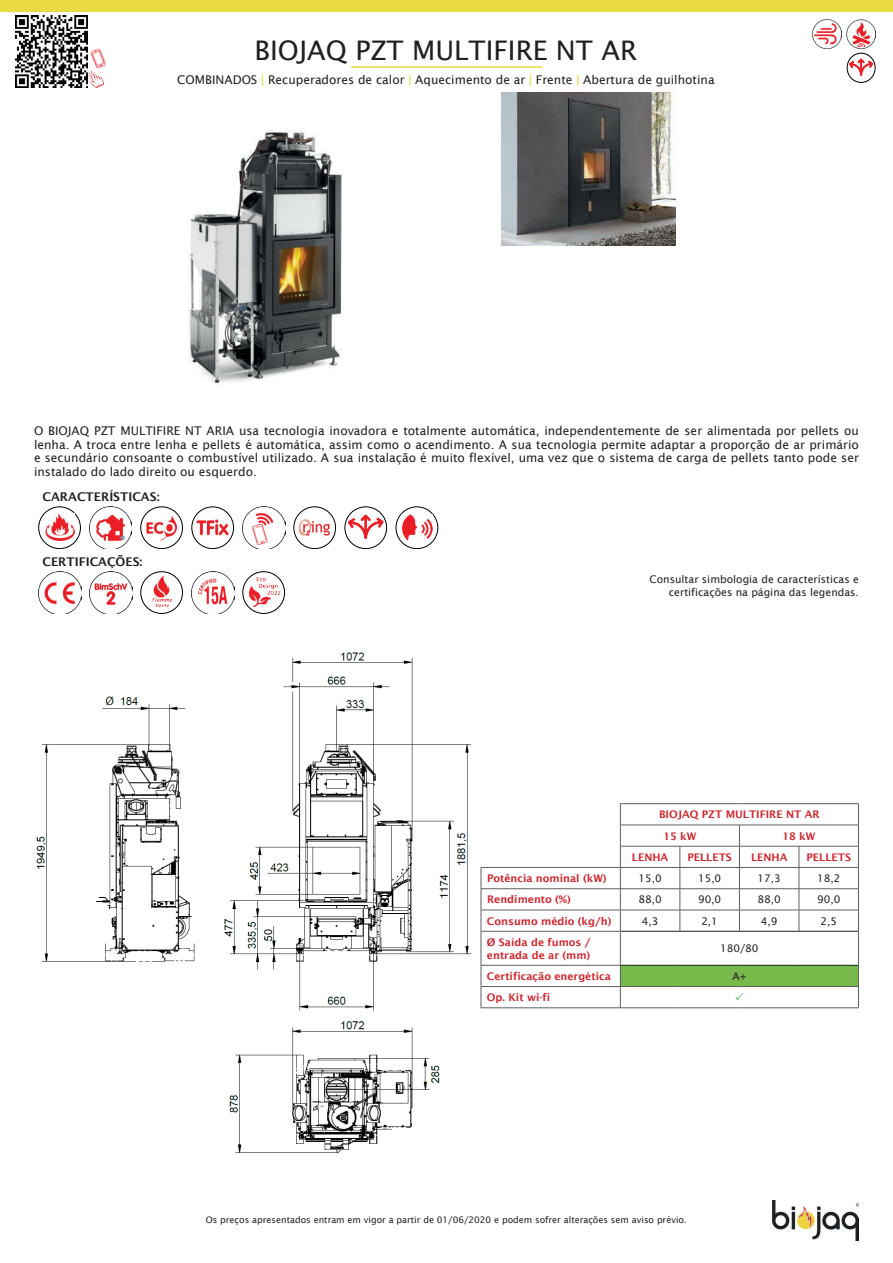
<style>
.page{position:relative;width:893px;height:1263px;background:#fff}
.page>*{position:absolute;margin:0;border:0;box-sizing:border-box;transform-origin:0 0}
.t1{font:27px "Lucida Sans";color:#231f20}
.t2{font:12px/13.5px "Lucida Sans";color:#231f20;text-align:justify}
.t3{font:600 12px "Lucida Sans";color:#231f20}
.t4{font:600 10.5px/21.3px "Lucida Sans";color:#d1232a}
.t5{font:10.5px/12.6px "Lucida Sans";color:#231f20;text-align:right}
.t6{font:9px "Lucida Sans";color:#231f20}
.s1{font-weight:600;color:#e8da40}
</style>
<div class="page">
<img style="left:846px;top:19px;width:30px;height:30px">
<img style="left:812px;top:19px;width:30px;height:30px">
<img style="left:772px;top:1200px;width:87px;height:40px">
<hr style="left:351px;top:66px;width:191px;height:2px;background:#e8d940">
<div style="left:0;top:0;width:893px;height:12px;background:#e8da40"></div>
<img style="left:188px;top:129px;width:154px;height:255px">
<img style="left:36px;top:652px;width:445px;height:501px">
<img style="left:501px;top:92px;width:174px;height:153px">
<img style="left:89px;top:571px;width:43px;height:43px">
<div style="left:140px;top:571px;width:43px;height:43px;border:1px solid #000001;border-radius:50%"></div>
<img style="left:153px;top:575px;width:17px;height:22px">
<img style="left:152px;top:597px;width:14px;height:5px">
<img style="left:153px;top:601px;width:13px;height:6px">
<svg style="left:166px;top:598px;width:6px;height:10px"></svg>
<img style="left:191px;top:571px;width:43px;height:43px">
<div style="left:242px;top:571px;width:43px;height:43px;border:1px solid #000001;border-radius:50%"></div>
<img style="left:250px;top:586px;width:20px;height:21px">
<img style="left:256px;top:577px;width:7px;height:5px">
<img style="left:256px;top:583px;width:21px;height:7px">
<img style="left:265px;top:589px;width:12px;height:8px">
<svg style="left:277px;top:582px;width:6px;height:13px"></svg>
<img style="left:89px;top:506px;width:43px;height:43px">
<svg style="left:141px;top:507px;width:41px;height:42px"></svg>
<div style="left:140px;top:506px;width:43px;height:43px;border:1px solid #000001;border-radius:50%"></div>
<img style="left:147px;top:514px;width:19px;height:1px">
<img style="left:147px;top:515px;width:29px;height:26px">
<svg style="left:345px;top:507px;width:42px;height:42px"></svg>
<div style="left:345px;top:506px;width:42px;height:43px;border:1px solid #000001;border-radius:50%"></div>
<svg style="left:346px;top:514px;width:39px;height:29px"></svg>
<img style="left:242px;top:506px;width:43px;height:43px">
<svg style="left:294px;top:507px;width:42px;height:42px"></svg>
<div style="left:293px;top:506px;width:43px;height:43px;border:1px solid #000001;border-radius:50%"></div>
<img style="left:319px;top:514px;width:10px;height:27px">
<img style="left:300px;top:514px;width:19px;height:27px">
<img style="left:298px;top:518px;width:34px;height:19px">
<svg style="left:192px;top:507px;width:42px;height:42px"></svg>
<div style="left:191px;top:506px;width:43px;height:43px;border:1px solid #000001;border-radius:50%"></div>
<img style="left:217px;top:514px;width:10px;height:27px">
<img style="left:198px;top:514px;width:19px;height:27px">
<img style="left:195px;top:519px;width:35px;height:17px">
<div style="left:38px;top:506px;width:43px;height:43px;border:1px solid #000001;border-radius:50%"></div>
<img style="left:53px;top:540px;width:14px;height:1px">
<img style="left:46px;top:514px;width:28px;height:26px">
<svg style="left:847px;top:53px;width:28px;height:29px"></svg>
<div style="left:847px;top:53px;width:28px;height:30px;border:1px solid #000001;border-radius:50%"></div>
<svg style="left:848px;top:58px;width:26px;height:21px"></svg>
<img style="left:38px;top:571px;width:43px;height:43px">
<div style="left:620px;top:965px;width:238px;height:21px;background:#77b94b"></div>
<hr style="left:620px;top:803px;width:60px;height:1px;background:#5f5f62">
<hr style="left:680px;top:803px;width:59px;height:1px;background:#5f5f62">
<hr style="left:739px;top:803px;width:60px;height:1px;background:#5f5f62">
<hr style="left:799px;top:803px;width:60px;height:1px;background:#5f5f62">
<hr style="left:620px;top:825px;width:60px;height:1px;background:#5f5f62">
<hr style="left:680px;top:825px;width:59px;height:1px;background:#5f5f62">
<hr style="left:739px;top:825px;width:60px;height:1px;background:#5f5f62">
<hr style="left:799px;top:825px;width:60px;height:1px;background:#5f5f62">
<hr style="left:620px;top:846px;width:60px;height:1px;background:#5f5f62">
<hr style="left:680px;top:846px;width:59px;height:1px;background:#5f5f62">
<hr style="left:739px;top:846px;width:60px;height:1px;background:#5f5f62">
<hr style="left:799px;top:846px;width:60px;height:1px;background:#5f5f62">
<hr style="left:481px;top:867px;width:139px;height:1px;background:#5f5f62">
<hr style="left:620px;top:867px;width:60px;height:1px;background:#5f5f62">
<hr style="left:680px;top:867px;width:59px;height:1px;background:#5f5f62">
<hr style="left:739px;top:867px;width:60px;height:1px;background:#5f5f62">
<hr style="left:799px;top:867px;width:60px;height:1px;background:#5f5f62">
<hr style="left:481px;top:888px;width:139px;height:1px;background:#5f5f62">
<hr style="left:481px;top:910px;width:139px;height:1px;background:#5f5f62">
<hr style="left:620px;top:910px;width:60px;height:1px;background:#5f5f62">
<hr style="left:680px;top:910px;width:59px;height:1px;background:#5f5f62">
<hr style="left:739px;top:910px;width:60px;height:1px;background:#5f5f62">
<hr style="left:799px;top:910px;width:60px;height:1px;background:#5f5f62">
<hr style="left:620px;top:931px;width:60px;height:1px;background:#231f20">
<hr style="left:680px;top:931px;width:59px;height:1px;background:#231f20">
<hr style="left:739px;top:931px;width:60px;height:1px;background:#231f20">
<hr style="left:799px;top:931px;width:59px;height:1px;background:#231f20">
<hr style="left:620px;top:965px;width:60px;height:1px;background:#231f20">
<hr style="left:680px;top:965px;width:59px;height:1px;background:#231f20">
<hr style="left:739px;top:965px;width:60px;height:1px;background:#231f20">
<hr style="left:799px;top:965px;width:59px;height:1px;background:#231f20">
<hr style="left:620px;top:888px;width:60px;height:1px;background:#5f5f62">
<hr style="left:680px;top:888px;width:59px;height:1px;background:#5f5f62">
<hr style="left:739px;top:888px;width:60px;height:1px;background:#5f5f62">
<hr style="left:799px;top:888px;width:60px;height:1px;background:#5f5f62">
<svg style="left:481px;top:868px;width:1px;height:63px"></svg>
<svg style="left:620px;top:804px;width:1px;height:127px"></svg>
<svg style="left:680px;top:846px;width:1px;height:85px"></svg>
<svg style="left:739px;top:825px;width:1px;height:106px"></svg>
<svg style="left:799px;top:846px;width:1px;height:85px"></svg>
<svg style="left:858px;top:804px;width:1px;height:127px"></svg>
<hr style="left:858px;top:931px;width:1px;height:34px;background:#5f5f62">
<hr style="left:620px;top:986px;width:60px;height:1px;background:#5f5f62">
<hr style="left:680px;top:986px;width:59px;height:1px;background:#5f5f62">
<hr style="left:739px;top:986px;width:60px;height:1px;background:#5f5f62">
<hr style="left:799px;top:986px;width:60px;height:1px;background:#5f5f62">
<svg style="left:858px;top:965px;width:1px;height:42px"></svg>
<hr style="left:620px;top:1007px;width:60px;height:1px;background:#5f5f62">
<hr style="left:680px;top:1007px;width:59px;height:1px;background:#5f5f62">
<hr style="left:739px;top:1007px;width:60px;height:1px;background:#5f5f62">
<hr style="left:799px;top:1007px;width:60px;height:1px;background:#5f5f62">
<hr style="left:481px;top:931px;width:139px;height:1px;background:#5f5f62">
<hr style="left:481px;top:931px;width:1px;height:34px;background:#5f5f62">
<hr style="left:481px;top:965px;width:139px;height:1px;background:#5f5f62">
<hr style="left:481px;top:986px;width:139px;height:1px;background:#5f5f62">
<svg style="left:481px;top:965px;width:1px;height:42px"></svg>
<hr style="left:481px;top:1007px;width:139px;height:1px;background:#5f5f62">
<hr style="left:620px;top:931px;width:1px;height:34px;background:#5f5f62">
<svg style="left:620px;top:965px;width:1px;height:42px"></svg>
<svg style="left:396px;top:507px;width:42px;height:42px"></svg>
<div style="left:396px;top:506px;width:42px;height:43px;border:1px solid #000001;border-radius:50%"></div>
<img style="left:403px;top:514px;width:28px;height:27px">
<img style="left:401px;top:515px;width:31px;height:25px">
<img style="left:15px;top:15px;width:72px;height:72px">
<img style="left:87px;top:72px;width:16px;height:15px">
<img style="left:87px;top:46px;width:19px;height:26px">
<h1 class="t1" style="left:255px;top:35px;width:384px">BIOJAQ PZT MULTIFIRE NT AR</h1>
<p class="t2" style="left:177px;top:73px;width:539px">COMBINADOS <span class="s1">|</span> Recuperadores de calor <span class="s1">|</span> Aquecimento de ar <span class="s1">|</span> Frente <span class="s1">|</span> Abertura de guilhotina</p>
<p class="t2" style="left:34px;top:424px;width:826px">O BIOJAQ PZT MULTIFIRE NT ARIA usa tecnologia inovadora e totalmente automática, independentemente de ser alimentada por pellets ou lenha. A troca entre lenha e pellets é automática, assim como o acendimento. A sua tecnologia permite adaptar a proporção de ar primário e secundário consoante o combustível utilizado. A sua instalação é muito flexível, uma vez que o sistema de carga de pellets tanto pode ser instalado do lado direito ou esquerdo.</p>
<p class="t3" style="left:43px;top:490px;width:119px">CARACTERÍSTICAS:</p>
<p class="t3" style="left:43px;top:555px;width:101px">CERTIFICAÇÕES:</p>
<p class="t5" style="left:649px;top:573px;width:211px">Consultar simbologia de características e certificações na página das legendas.</p>
<p class="t4" style="left:663px;top:804px;width:158px;text-indent:-4px">BIOJAQ PZT MULTIFIRE NT AR<br>15 kW</p>
<p class="t4" style="left:782px;top:825px;width:34px">18 kW</p>
<p class="t4" style="left:632px;top:846px;width:38px">LENHA</p>
<p class="t4" style="left:687px;top:846px;width:46px">PELLETS</p>
<p class="t4" style="left:751px;top:846px;width:38px">LENHA</p>
<p class="t4" style="left:806px;top:846px;width:46px">PELLETS</p>
<p class="t4" style="left:487px;top:868px;width:121px">Potência nominal (kW)</p>
<p class="t5" style="left:638px;top:872px;width:25px">15,0</p>
<p class="t5" style="left:698px;top:872px;width:25px">15,0</p>
<p class="t5" style="left:758px;top:872px;width:25px">17,3</p>
<p class="t5" style="left:817px;top:872px;width:25px">18,2</p>
<p class="t4" style="left:487px;top:889px;width:85px">Rendimento (%)</p>
<p class="t5" style="left:638px;top:893px;width:25px">88,0</p>
<p class="t5" style="left:698px;top:893px;width:25px">90,0</p>
<p class="t5" style="left:758px;top:893px;width:25px">88,0</p>
<p class="t5" style="left:817px;top:893px;width:25px">90,0</p>
<p class="t4" style="left:487px;top:910px;width:126px">Consumo médio (kg/h)</p>
<p class="t5" style="left:642px;top:915px;width:18px">4,3</p>
<p class="t5" style="left:701px;top:915px;width:18px">2,1</p>
<p class="t5" style="left:761px;top:915px;width:18px">4,9</p>
<p class="t5" style="left:820px;top:915px;width:18px">2,5</p>
<p class="t4" style="left:487px;top:936px;width:105px;line-height:12.6px">Ø Saída de fumos / entrada de ar (mm)</p>
<p class="t5" style="left:720px;top:942px;width:40px">180/80</p>
<p class="t4" style="left:487px;top:965px;width:125px">Certificação energética</p>
<p class="t5" style="left:732px;top:970px;width:15px">A+</p>
<p class="t4" style="left:487px;top:987px;width:65px">Op. Kit wi-fi</p>
<p class="t6" style="left:206px;top:1215px;width:483px">Os preços apresentados entram em vigor a partir de 01/06/2020 e podem sofrer alterações sem aviso prévio.</p>
</div>
